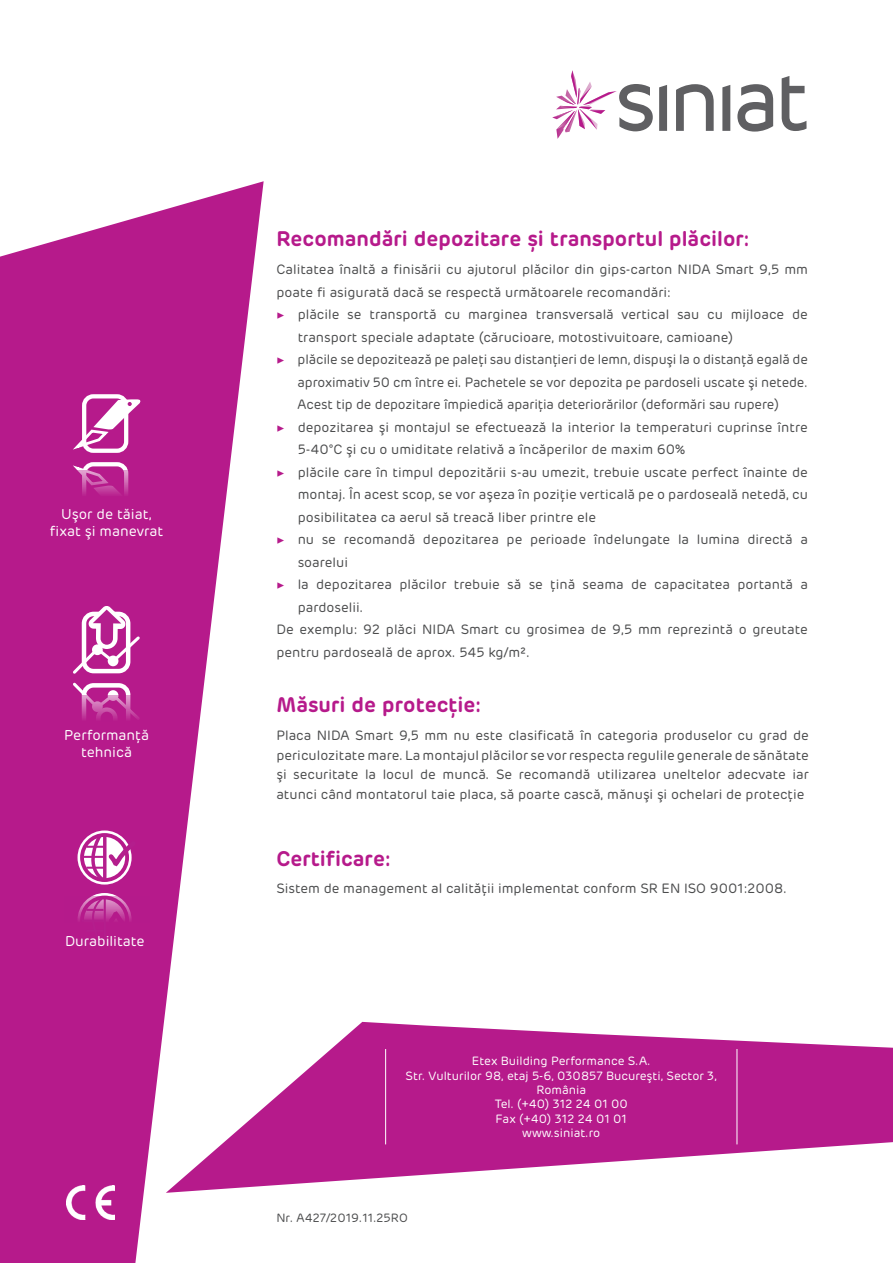
<style>
.page{position:relative;width:893px;height:1263px;background:#fff}
.page>*{position:absolute;margin:0;border:0;box-sizing:border-box;transform-origin:0 0}
.t1{font:600 21px "Rubrik";color:#b61a8b}
.t2{font:14.25px/17.1px "Rubrik";color:#fff;text-align:center}
.t3{font:13.5px/19.5px "Rubrik";color:#4b4c4d;text-align:justify}
.t4{font:12px/14.4px "Rubrik";color:#fff;text-align:center}
.t5{font:12px "Rubrik";color:#4b4c4d}
.s1{font-family:"Minion Pro";color:#b61a8b}
</style>
<div class="page">
<svg style="left:0;top:181px;width:264px;height:1082px;fill:#b61a8b"></svg>
<svg style="left:737px;top:84px;width:36px;height:48px"></svg>
<svg style="left:659px;top:85px;width:8px;height:46px"></svg>
<svg style="left:676px;top:84px;width:38px;height:47px"></svg>
<svg style="left:722px;top:85px;width:8px;height:46px"></svg>
<svg style="left:782px;top:76px;width:24px;height:55px"></svg>
<svg style="left:552px;top:70px;width:101px;height:69px"></svg>
<svg style="left:166px;top:1022px;width:727px;height:171px;fill:#b61a8b"></svg>
<hr style="left:385px;top:1049px;width:1px;height:95px;background:#fff">
<hr style="left:737px;top:1049px;width:1px;height:95px;background:#fff">
<img style="left:66px;top:1185px;width:49px;height:34px">
<div style="left:78px;top:830px;width:54px;height:54px;border:3px solid #fff;border-radius:50%"></div>
<hr style="left:82px;top:856px;width:22px;height:2px;background:#b41e8d">
<svg style="left:83px;top:832px;width:57px;height:52px"></svg>
<div style="left:64px;top:896px;width:85px;height:72px;background:#b61a8b"></div>
<hr style="left:82px;top:920px;width:22px;height:2px;background:#b41e8d">
<svg style="left:83px;top:896px;width:49px;height:25px"></svg>
<div style="left:82px;top:394px;width:46px;height:59px;border:4px solid #fff;border-radius:9px"></div>
<svg style="left:74px;top:399px;width:68px;height:52px"></svg>
<div style="left:82px;top:462px;width:46px;height:59px;border:4px solid #fff;border-radius:9px"></div>
<svg style="left:74px;top:464px;width:68px;height:7px"></svg>
<div style="left:64px;top:471px;width:85px;height:71px;background:#b61a8b"></div>
<svg style="left:70px;top:605px;width:73px;height:90px"></svg>
<div style="left:108px;top:690px;width:10px;height:11px;background:#fff;border-radius:50%"></div>
<div style="left:64px;top:695px;width:85px;height:72px;background:#b61a8b"></div>
<p class="t2" style="left:50px;top:505px;width:115px">Uşor de tăiat, fixat şi manevrat</p>
<p class="t2" style="left:64px;top:726px;width:87px">Performanţă tehnică</p>
<p class="t2" style="left:65px;top:932px;width:81px">Durabilitate</p>
<h1 class="t1" style="left:276px;top:225px;width:475px">Recomandări depozitare și transportul plăcilor:</h1>
<p class="t3" style="left:276px;top:260px;width:533px">Calitatea înaltă a finisării cu ajutorul plăcilor din gips-carton NIDA Smart 9,5 mm</p>
<p class="t3" style="left:276px;top:282px;width:396px">poate fi asigurată dacă se respectă următoarele recomandări:</p>
<p class="t3" style="left:276px;top:305px;width:533px"><span class="s1">▶</span> plăcile se transportă cu marginea transversală vertical sau cu mijloace de</p>
<p class="t3" style="left:298px;top:327px;width:437px">transport speciale adaptate (cărucioare, motostivuitoare, camioane)</p>
<p class="t3" style="left:276px;top:350px;width:533px"><span class="s1">▶</span> plăcile se depozitează pe paleţi sau distanţieri de lemn, dispuşi la o distanţă egală de</p>
<p class="t3" style="left:298px;top:372px;width:512px">aproximativ 50 cm între ei. Pachetele se vor depozita pe pardoseli uscate şi netede.</p>
<p class="t3" style="left:298px;top:395px;width:483px">Acest tip de depozitare împiedică apariţia deteriorărilor (deformări sau rupere)</p>
<p class="t3" style="left:276px;top:417px;width:533px"><span class="s1">▶</span> depozitarea şi montajul se efectuează la interior la temperaturi cuprinse între</p>
<p class="t3" style="left:298px;top:440px;width:389px">5-40°C şi cu o umiditate relativă a încăperilor de maxim 60%</p>
<p class="t3" style="left:276px;top:462px;width:533px"><span class="s1">▶</span> plăcile care în timpul depozitării s-au umezit, trebuie uscate perfect înainte de</p>
<p class="t3" style="left:298px;top:485px;width:512px">montaj. În acest scop, se vor aşeza în poziţie verticală pe o pardoseală netedă, cu</p>
<p class="t3" style="left:298px;top:507px;width:300px">posibilitatea ca aerul să treacă liber printre ele</p>
<p class="t3" style="left:276px;top:530px;width:533px"><span class="s1">▶</span> nu se recomandă depozitarea pe perioade îndelungate la lumina directă a</p>
<p class="t3" style="left:298px;top:552px;width:52px">soarelui</p>
<p class="t3" style="left:276px;top:575px;width:533px"><span class="s1">▶</span> la depozitarea plăcilor trebuie să se ţină seama de capacitatea portantă a</p>
<p class="t3" style="left:298px;top:597px;width:67px">pardoselii.</p>
<p class="t3" style="left:276px;top:620px;width:533px">De exemplu: 92 plăci NIDA Smart cu grosimea de 9,5 mm reprezintă o greutate</p>
<p class="t3" style="left:276px;top:642px;width:255px">pentru pardoseală de aprox. 545 kg/m².</p>
<h1 class="t1" style="left:276px;top:691px;width:206px">Măsuri de protecţie:</h1>
<p class="t3" style="left:276px;top:726px;width:534px">Placa NIDA Smart 9,5 mm nu este clasificată în categoria produselor cu grad de periculozitate mare. La montajul plăcilor se vor respecta regulile generale de sănătate şi securitate la locul de muncă. Se recomandă utilizarea uneltelor adecvate iar atunci când montatorul taie placa, să poarte cască, mănuşi şi ochelari de protecţie</p>
<h1 class="t1" style="left:276px;top:845px;width:116px">Certificare:</h1>
<p class="t3" style="left:276px;top:878px;width:512px">Sistem de management al calităţii implementat conform SR EN ISO 9001:2008.</p>
<p class="t4" style="left:406px;top:1054px;width:313px">Etex Building Performance S.A.<br>Str. Vulturilor 98, etaj 5-6, 030857 Bucureşti, Sector 3,<br>România<br>Tel. (+40) 312 24 01 00<br>Fax (+40) 312 24 01 01<br>www.siniat.ro</p>
<p class="t5" style="left:276px;top:1210px;width:133px">Nr. A427/2019.11.25RO</p>
</div>
